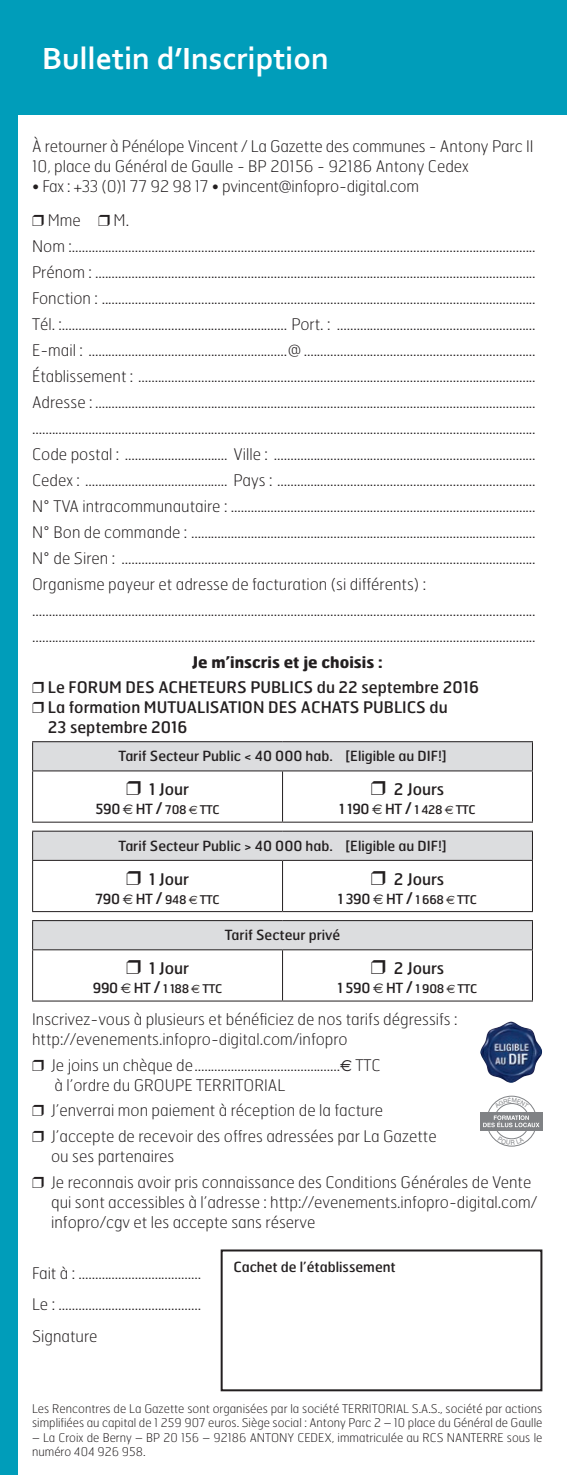
<style>
.page{position:relative;width:567px;height:1475px;background:#fff}
.page>*{position:absolute;margin:0;border:0;box-sizing:border-box;transform-origin:0 0}
.t1{font:700 32px "Corbel";color:#fff}
.t2{font:100 16px/26px "Hermes";color:#231f20}
.t3{font:16px/20px "Hermes";color:#231f20}
.t4{font:700 16px "Hermes";color:#231f20}
.t5{font:14px "Hermes";color:#231f20}
.t6{font:100 12px/14.4px "Hermes";color:#231f20}
.t7{font:12px "Hermes";letter-spacing:-.025em;color:#231f20}
.s1{font-size:14px}
.s2{font-family:"Euro Sans";font-size:14px}
.s3{font-size:16px}
.s4{font-family:"Euro Sans"}
.s5{font-family:"Euro Sans";font-weight:400}
</style>
<div class="page">
<div style="left:0;top:0;width:567px;height:114px;background:#009dba"></div>
<div style="left:0;top:88px;width:17px;height:1386px;background:#009dba"></div>
<hr style="left:32px;top:741px;width:251px;height:1px;background:#231f20">
<hr style="left:283px;top:741px;width:250px;height:1px;background:#231f20">
<hr style="left:32px;top:911px;width:251px;height:1px;background:#231f20">
<hr style="left:283px;top:911px;width:250px;height:1px;background:#231f20">
<hr style="left:32px;top:830px;width:251px;height:1px;background:#231f20">
<hr style="left:283px;top:830px;width:250px;height:1px;background:#231f20">
<hr style="left:32px;top:1000px;width:251px;height:1px;background:#231f20">
<hr style="left:283px;top:1000px;width:250px;height:1px;background:#231f20">
<hr style="left:32px;top:920px;width:251px;height:1px;background:#231f20">
<hr style="left:283px;top:920px;width:250px;height:1px;background:#231f20">
<div style="left:221px;top:1249px;width:321px;height:141px;border:2px solid #231f20"></div>
<img style="left:480px;top:1021px;width:62px;height:61px">
<svg style="left:487px;top:1095px;width:50px;height:50px"></svg>
<svg style="left:494px;top:1103px;width:35px;height:35px"></svg>
<svg style="left:480px;top:1111px;width:62px;height:18px"></svg>
<svg style="left:483px;top:1115px;width:56px;height:11px"></svg>
<svg style="left:32px;top:742px;width:501px;height:80px"></svg>
<svg style="left:32px;top:831px;width:501px;height:80px"></svg>
<svg style="left:32px;top:921px;width:501px;height:79px"></svg>
<svg style="left:494px;top:1096px;width:35px;height:12px"></svg>
<svg style="left:497px;top:1136px;width:27px;height:8px"></svg>
<h1 class="t1" style="left:42px;top:39px;width:288px">Bulletin d’Inscription</h1>
<p class="t2" style="left:32px;top:136px;width:503px;line-height:20px">À retourner à Pénélope Vincent / La Gazette des communes - Antony Parc II<br>10, place du Général de Gaulle - BP 20156 - 92186 Antony Cedex</p>
<p class="t2" style="left:48px;top:169px;width:373px;line-height:33.4px;text-indent:-16px">• Fax : +33 (0)1 77 92 98 17 • pvincent@infopro-digital.com<br>Mme</p>
<p class="t2" style="left:32px;top:206px;width:505px;text-indent:81px">M.<br>Nom :............................................................................................................................................<br>Prénom : .....................................................................................................................................<br>Fonction : ...................................................................................................................................<br>Tél. :.................................................................... Port. : ............................................................<br>E-mail : ............................................................@ ......................................................................<br>Établissement : ........................................................................................................................<br>Adresse : ..................................................................................................................................... ........................................................................................................................................................<br>Code postal : ............................... Ville : ...............................................................................<br>Cedex : ........................................... Pays : ..............................................................................<br>N° TVA intracommunautaire : ............................................................................................<br>N° Bon de commande : ........................................................................................................<br>N° de Siren : .............................................................................................................................<br>Organisme payeur et adresse de facturation (si différents) : ........................................................................................................................................................ ........................................................................................................................................................</p>
<p class="t4" style="left:192px;top:651px;width:192px">Je m’inscris et je choisis :</p>
<p class="t3" style="left:48px;top:676px;width:432px">Le FORUM DES ACHETEURS PUBLICS du 22 septembre 2016<br>La formation MUTUALISATION DES ACHATS PUBLICS du<br>23 septembre 2016</p>
<p class="t5" style="left:118px;top:747px;width:330px">Tarif Secteur Public &lt; 40 000 hab. [Eligible au DIF!]</p>
<p class="t3" style="left:149px;top:778px;width:41px">1 Jour</p>
<p class="t7" style="left:95px;top:802px;width:126px"><span class="s1">590</span> <span class="s2">E</span> <span class="s1">HT</span> <span class="s3">/</span> 708 <span class="s4">E</span> TTC</p>
<p class="t3" style="left:394px;top:778px;width:52px">2 Jours</p>
<p class="t7" style="left:339px;top:802px;width:138px"><span class="s1">1 190</span> <span class="s2">E</span> <span class="s1">HT</span> <span class="s3">/</span> 1 428 <span class="s4">E</span> TTC</p>
<p class="t5" style="left:118px;top:836px;width:330px">Tarif Secteur Public &gt; 40 000 hab. [Eligible au DIF!]</p>
<p class="t3" style="left:149px;top:868px;width:41px">1 Jour</p>
<p class="t7" style="left:95px;top:891px;width:126px"><span class="s1">790</span> <span class="s2">E</span> <span class="s1">HT</span> <span class="s3">/</span> 948 <span class="s4">E</span> TTC</p>
<p class="t3" style="left:394px;top:868px;width:52px">2 Jours</p>
<p class="t7" style="left:338px;top:891px;width:141px"><span class="s1">1 390</span> <span class="s2">E</span> <span class="s1">HT</span> <span class="s3">/</span> 1 668 <span class="s4">E</span> TTC</p>
<p class="t5" style="left:225px;top:925px;width:117px">Tarif Secteur privé</p>
<p class="t3" style="left:394px;top:957px;width:52px">2 Jours</p>
<p class="t7" style="left:338px;top:981px;width:141px"><span class="s1">1 590</span> <span class="s2">E</span> <span class="s1">HT</span> <span class="s3">/</span> 1 908 <span class="s4">E</span> TTC</p>
<p class="t2" style="left:32px;top:1008px;width:427px;line-height:20px">Inscrivez-vous à plusieurs et bénéficiez de nos tarifs dégressifs : http://evenements.infopro-digital.com/infopro</p>
<p class="t2" style="left:51px;top:1054px;width:331px;line-height:20px">Je joins un chèque de............................................<span class="s5">E</span> TTC à l’ordre du GROUPE TERRITORIAL</p>
<p class="t2" style="left:51px;top:1097px;width:387px">J’enverrai mon paiement à réception de la facture<br>J’accepte de recevoir des offres adressées par La Gazette</p>
<p class="t2" style="left:51px;top:1142px;width:482px">ou ses partenaires<br>Je reconnais avoir pris connaissance des Conditions Générales de Vente</p>
<p class="t2" style="left:51px;top:1191px;width:488px;line-height:20px">qui sont accessibles à l’adresse : http://evenements.infopro-digital.com/ infopro/cgv et les accepte sans réserve</p>
<p class="t2" style="left:32px;top:1256px;width:170px;line-height:31.4px;text-align:justify">Fait à : .....................................<br>Le : ...........................................<br>Signature</p>
<p class="t3" style="left:149px;top:957px;width:41px">1 Jour</p>
<p class="t7" style="left:93px;top:981px;width:131px"><span class="s1">990</span> <span class="s2">E</span> <span class="s1">HT</span> <span class="s3">/</span> 1 188 <span class="s4">E</span> TTC</p>
<p class="t5" style="left:233px;top:1257px;width:164px">Cachet de l’établissement</p>
<p class="t6" style="left:32px;top:1400px;width:512px">Les Rencontres de La Gazette sont organisées par la société TERRITORIAL S.A.S., société par actions simplifiées au capital de 1 259 907 euros. Siège social : Antony Parc 2 – 10 place du Général de Gaulle</p>
<p class="t6" style="left:32px;top:1429px;width:512px">– La Croix de Berny – BP 20 156 – 92186 ANTONY CEDEX, immatriculée au RCS NANTERRE sous le numéro 404 926 958.</p>
</div>
